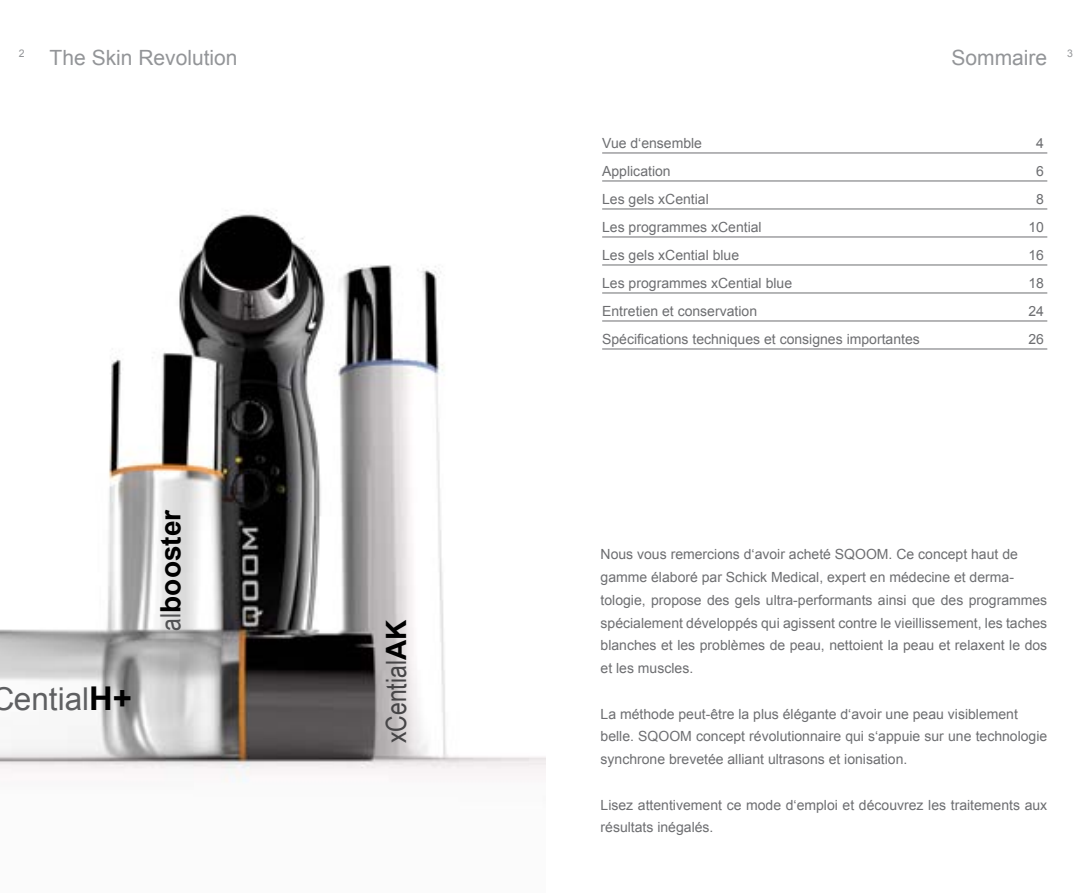
<style>
.page{position:relative;width:1092px;height:893px;background:#fff}
.page>*{position:absolute;margin:0;border:0;box-sizing:border-box;transform-origin:0 0}
.t1{font:31.5px "Arial";color:#5f6062}
.t2{font:28px "Arial Narrow";color:#464547}
.t3{font:700 28px "Arial";color:#000}
.t4{font:21px "Arial";color:#939598}
.t5{font:14px/22.8px "Arial";color:#6d6e71}
.t6{font:10.5px "Arial";color:#939598}
.s1{font-weight:700;font-size:32.73px;color:#000}
.s2{font-family:"Arial Narrow";font-weight:400;color:#515254}
.s3{font-family:"Arial";font-weight:700;color:#000}
</style>
<div class="page">
<img style="left:0;top:210px;width:546px;height:572px">
<hr style="left:602px;top:153px;width:445px;height:1px;background:#6d6e71">
<hr style="left:602px;top:181px;width:445px;height:1px;background:#6d6e71">
<hr style="left:602px;top:209px;width:445px;height:1px;background:#6d6e71">
<hr style="left:602px;top:237px;width:445px;height:1px;background:#6d6e71">
<hr style="left:602px;top:265px;width:445px;height:1px;background:#6d6e71">
<hr style="left:602px;top:293px;width:445px;height:1px;background:#6d6e71">
<hr style="left:602px;top:321px;width:445px;height:1px;background:#6d6e71">
<hr style="left:602px;top:349px;width:445px;height:1px;background:#6d6e71">
<h3 class="t4" style="left:50px;top:44px;width:189px">The Skin Revolution</h3>
<h3 class="t4" style="left:951px;top:44px;width:97px">Sommaire</h3>
<p class="t6" style="left:19px;top:47px;width:7px">2</p>
<p class="t6" style="left:1067px;top:47px;width:7px">3</p>
<h1 class="t1" style="left:-9px;top:678px;width:142px">Cential<span class="s1">H+</span></h1>
<h2 class="t3" style="left:152px;top:630px;width:122px;rotate:-90deg"><span class="s2">al</span>booster</h2>
<h2 class="t2" style="left:376px;top:743px;width:125px;rotate:-90deg">xCential<span class="s3">AK</span></h2>
<p class="t5" style="left:602px;top:132px;width:101px">Vue d‘ensemble</p>
<p class="t5" style="left:1036px;top:132px;width:9px">4</p>
<p class="t5" style="left:602px;top:160px;width:70px">Application</p>
<p class="t5" style="left:1036px;top:160px;width:9px">6</p>
<p class="t5" style="left:602px;top:188px;width:108px">Les gels xCential</p>
<p class="t5" style="left:1036px;top:188px;width:9px">8</p>
<p class="t5" style="left:602px;top:216px;width:161px">Les programmes xCential</p>
<p class="t5" style="left:1028px;top:216px;width:17px">10</p>
<p class="t5" style="left:602px;top:244px;width:138px">Les gels xCential blue</p>
<p class="t5" style="left:1028px;top:244px;width:17px">16</p>
<p class="t5" style="left:602px;top:272px;width:191px">Les programmes xCential blue</p>
<p class="t5" style="left:1028px;top:272px;width:17px">18</p>
<p class="t5" style="left:602px;top:300px;width:156px">Entretien et conservation</p>
<p class="t5" style="left:1028px;top:300px;width:17px">24</p>
<p class="t5" style="left:602px;top:328px;width:319px">Spécifications techniques et consignes importantes</p>
<p class="t5" style="left:1028px;top:328px;width:17px">26</p>
<p class="t5" style="left:600px;top:543px;width:448px">Nous vous remercions d‘avoir acheté SQOOM. Ce concept haut de gamme élaboré par Schick Medical, expert en médecine et derma&shy;tologie, propose des gels ultra-performants ainsi que des programmes spécialement développés qui agissent contre le vieillissement, les taches blanches et les problèmes de peau, nettoient la peau et relaxent le dos et les muscles.</p>
<p class="t5" style="left:600px;top:702px;width:448px">La méthode peut-être la plus élégante d‘avoir une peau visiblement belle. SQOOM concept révolutionnaire qui s‘appuie sur une technologie synchrone brevetée alliant ultrasons et ionisation.</p>
<p class="t5" style="left:600px;top:793px;width:448px">Lisez attentivement ce mode d‘emploi et découvrez les traitements aux résultats inégalés.</p>
</div>
